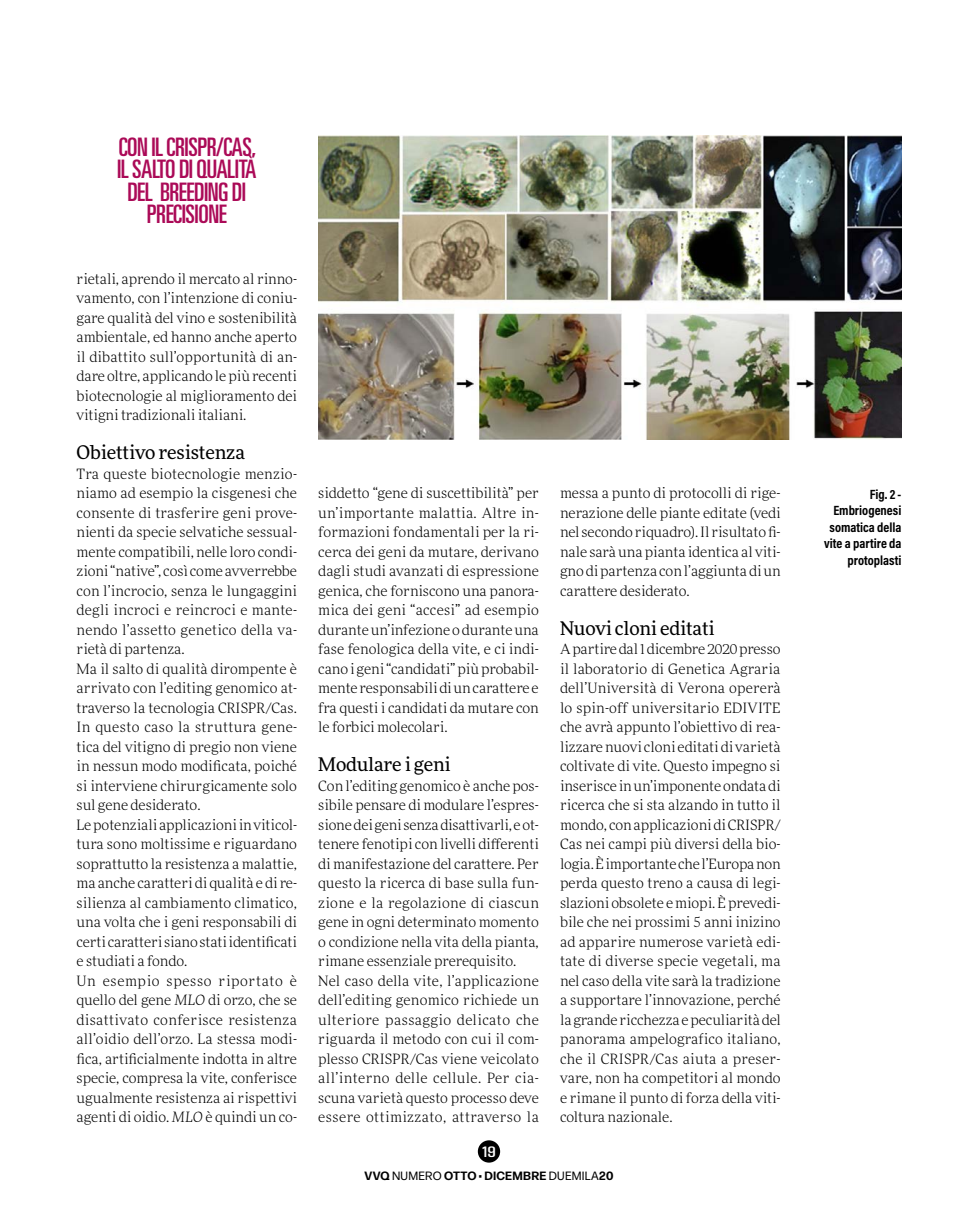
<style>
.page{position:relative;width:978px;height:1212px;background:#fff}
.page>*{position:absolute;margin:0;border:0;box-sizing:border-box;transform-origin:0 0}
.VQ20_civetta{font:ultra-condensed 25.5px/22.5px "Univers LT Std";letter-spacing:-.02em;color:#ab0a57;text-align:center}
.VQ20_Titoletto_infra{font:18.75px "More Pro";letter-spacing:-.005em;color:#000}
.t1{font:600 15px "Address Sans Pro";color:#fff}
.VQ20_Testo{font:300 14.25px/19.5px "More Pro";color:#000;text-align:justify}
.VQ20_dida_Figura{font:700 13.5px/16.5px "Acumin Pro Cond";color:#000;text-align:right}
.t2{font:700 12px "Forma DJR Micro";letter-spacing:.02em;color:#000}
.s1{font-style:italic}
.s2{font-weight:400}
</style>
<div class="page">
<div style="left:478px;top:1140px;width:22px;height:22px;background:#000;border-radius:50%"></div>
<img style="left:318px;top:136px;width:583px;height:304px">
<p class="VQ20_civetta" style="left:117px;top:135px;width:141px">CON IL CRISPR/CAS,<br>IL SALTO DI QUALITÀ<br>DEL BREEDING DI<br>PRECISIONE</p>
<p class="VQ20_Testo" style="left:77px;top:268px;width:222px">rietali, aprendo il mercato al rinno&shy;vamento, con l’intenzione di coniu&shy;gare qualità del vino e sostenibilità ambientale, ed hanno anche aperto il dibattito sull’opportunità di an&shy;dare oltre, applicando le più recenti biotecnologie al miglioramento dei vitigni tradizionali italiani.</p>
<p class="VQ20_Titoletto_infra" style="left:77px;top:440px;width:170px">Obiettivo resistenza</p>
<p class="VQ20_Testo" style="left:77px;top:463px;width:222px">Tra queste biotecnologie menzio&shy;niamo ad esempio la cisgenesi che consente di trasferire geni prove&shy;nienti da specie selvatiche sessual&shy;mente compatibili, nelle loro condi&shy;zioni “native”, così come avverrebbe con l’incrocio, senza le lungaggini degli incroci e reincroci e mante&shy;nendo l’assetto genetico della va&shy;rietà di partenza.</p>
<p class="VQ20_Testo" style="left:77px;top:658px;width:222px">Ma il salto di qualità dirompente è arrivato con l’editing genomico at&shy;traverso la tecnologia CRISPR/Cas.<br>In questo caso la struttura gene&shy;tica del vitigno di pregio non viene in nessun modo modificata, poiché si interviene chirurgicamente solo sul gene desiderato.</p>
<p class="VQ20_Testo" style="left:77px;top:814px;width:222px">Le potenziali applicazioni in viticol&shy;tura sono moltissime e riguardano soprattutto la resistenza a malattie, ma anche caratteri di qualità e di re&shy;silienza al cambiamento climatico, una volta che i geni responsabili di certi caratteri siano stati identificati e studiati a fondo.</p>
<p class="VQ20_Testo" style="left:77px;top:970px;width:222px">Un esempio spesso riportato è quello del gene <span class="s1">MLO</span> di orzo, che se disattivato conferisce resistenza all’oidio dell’orzo. La stessa modi&shy;fica, artificialmente indotta in altre specie, compresa la vite, conferisce ugualmente resistenza ai rispettivi agenti di oidio. <span class="s1">MLO</span> è quindi un co-</p>
<p class="VQ20_Testo" style="left:318px;top:483px;width:222px">siddetto “gene di suscettibilità” per un’importante malattia. Altre in&shy;formazioni fondamentali per la ri&shy;cerca dei geni da mutare, derivano dagli studi avanzati di espressione genica, che forniscono una panora&shy;mica dei geni “accesi” ad esempio durante un’infezione o durante una fase fenologica della vite, e ci indi&shy;cano i geni “candidati” più probabil&shy;mente responsabili di un carattere e fra questi i candidati da mutare con le forbici molecolari.</p>
<p class="VQ20_Titoletto_infra" style="left:318px;top:752px;width:134px">Modulare i geni</p>
<p class="VQ20_Testo" style="left:318px;top:775px;width:222px">Con l’editing genomico è anche pos&shy;sibile pensare di modulare l’espres&shy;sione dei geni senza disattivarli, e ot&shy;tenere fenotipi con livelli differenti di manifestazione del carattere. Per questo la ricerca di base sulla fun&shy;zione e la regolazione di ciascun gene in ogni determinato momento o condizione nella vita della pianta, rimane essenziale prerequisito.</p>
<p class="VQ20_Testo" style="left:318px;top:970px;width:222px">Nel caso della vite, l’applicazione dell’editing genomico richiede un ulteriore passaggio delicato che riguarda il metodo con cui il com&shy;plesso CRISPR/Cas viene veicolato all’interno delle cellule. Per cia&shy;scuna varietà questo processo deve essere ottimizzato, attraverso la</p>
<p class="t1" style="left:482px;top:1143px;width:15px">19</p>
<p class="VQ20_Testo" style="left:560px;top:483px;width:222px">messa a punto di protocolli di rige&shy;nerazione delle piante editate (vedi nel secondo riquadro). Il risultato fi&shy;nale sarà una pianta identica al viti&shy;gno di partenza con l’aggiunta di un carattere desiderato.</p>
<p class="VQ20_Titoletto_infra" style="left:560px;top:615px;width:156px">Nuovi cloni editati</p>
<p class="VQ20_Testo" style="left:560px;top:639px;width:222px">A partire dal 1 dicembre 2020 presso il laboratorio di Genetica Agraria dell’Università di Verona opererà lo spin-off universitario EDIVITE che avrà appunto l’obiettivo di rea&shy;lizzare nuovi cloni editati di varietà coltivate di vite. Questo impegno si inserisce in un’imponente ondata di ricerca che si sta alzando in tutto il mondo, con applicazioni di CRISPR/ Cas nei campi più diversi della bio&shy;logia. È importante che l’Europa non perda questo treno a causa di legi&shy;slazioni obsolete e miopi. È prevedi&shy;bile che nei prossimi 5 anni inizino ad apparire numerose varietà edi&shy;tate di diverse specie vegetali, ma nel caso della vite sarà la tradizione a supportare l’innovazione, perché la grande ricchezza e peculiarità del panorama ampelografico italiano, che il CRISPR/Cas aiuta a preser&shy;vare, non ha competitori al mondo e rimane il punto di forza della viti&shy;coltura nazionale.</p>
<p class="t2" style="left:365px;top:1168px;width:250px">VVQ <span class="s2">NUMERO</span> OTTO <span class="s2">•</span> DICEMBRE <span class="s2">DUEMILA</span>20</p>
<p class="VQ20_dida_Figura" style="left:824px;top:486px;width:79px">Fig. 2 -<br>Embriogenesi somatica della vite a partire da protoplasti</p>
</div>
